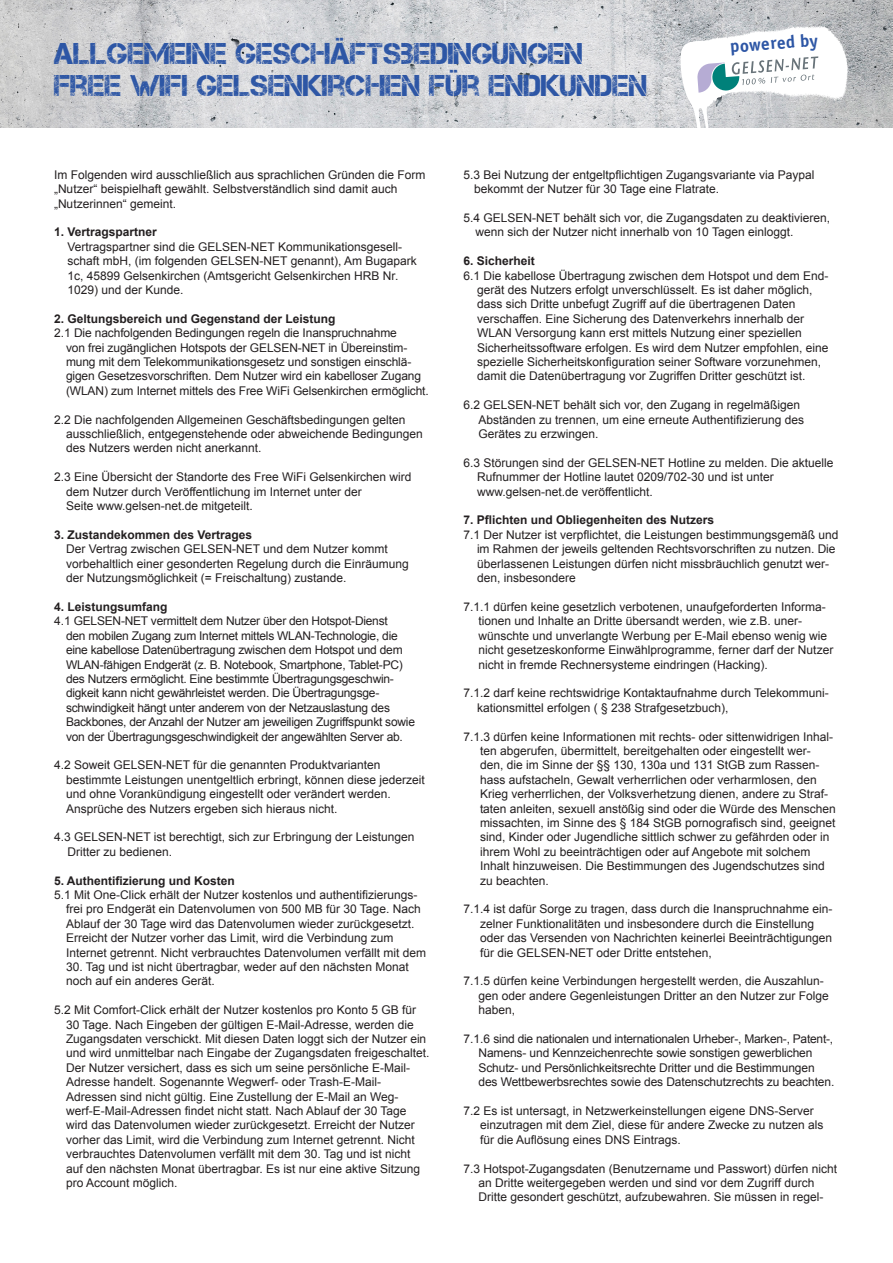
<style>
.page{position:relative;width:893px;height:1263px;background:#fff}
.page>*{position:absolute;margin:0;border:0;box-sizing:border-box;transform-origin:0 0}
.t1{font:30px "Captureit";color:#2d56a5}
.t2{font:700 17.7px "Officina Sans ITC Pro";color:#2d56a5}
.t3{font:12px/14.4px "Arial";color:#231f20}
.t4{font:12px/14.4px "Arial";letter-spacing:-.02em;color:#231f20}
.t5{font:700 12px "Arial";color:#231f20}
</style>
<div class="page">
<img style="left:0;top:0;width:893px;height:128px">
<svg style="left:680px;top:26px;width:168px;height:102px"></svg>
<p class="t1" style="left:54px;top:37px;width:530px">ALLGEMEINE GESCHÄFTSBEDINGUNGEN</p>
<p class="t1" style="left:54px;top:68px;width:595px">FREE WIFI GELSENKIRCHEN FÜR ENDKUNDEN</p>
<p class="t2" style="left:729px;top:35px;width:89px;rotate:-4deg">powered by</p>
<p class="t3" style="left:54px;top:168px;width:373px">Im Folgenden wird ausschließlich aus sprachlichen Gründen die Form „Nutzer“ beispielhaft gewählt. Selbstverständlich sind damit auch „Nutzerinnen“ gemeint.</p>
<p class="t5" style="left:54px;top:224px;width:104px">1. Vertragspartner</p>
<p class="t3" style="left:68px;top:240px;width:351px">Vertragspartner sind die GELSEN-NET Kommunikationsgesell&shy;schaft mbH, (im folgenden GELSEN-NET genannt), Am Bugapark 1c, 45899 Gelsenkirchen (Amtsgericht Gelsenkirchen HRB Nr.<br>1029) und der Kunde.</p>
<p class="t5" style="left:54px;top:311px;width:283px">2. Geltungsbereich und Gegenstand der Leistung</p>
<p class="t3" style="left:66px;top:326px;width:364px;text-indent:-12px">2.1 Die nachfolgenden Bedingungen regeln die Inanspruchnahme<br>von frei zugänglichen Hotspots der GELSEN-NET in Übereinstim&shy;mung mit dem Telekommunikationsgesetz und sonstigen einschlä&shy;gigen Gesetzesvorschriften. Dem Nutzer wird ein kabelloser Zugang (WLAN) zum Internet mittels des Free WiFi Gelsenkirchen ermöglicht.</p>
<p class="t3" style="left:66px;top:412px;width:358px;text-indent:-12px">2.2 Die nachfolgenden Allgemeinen Geschäftsbedingungen gelten ausschließlich, entgegenstehende oder abweichende Bedingungen des Nutzers werden nicht anerkannt.</p>
<p class="t3" style="left:66px;top:470px;width:347px;text-indent:-12px">2.3 Eine Übersicht der Standorte des Free WiFi Gelsenkirchen wird dem Nutzer durch Veröffentlichung im Internet unter der<br>Seite www.gelsen-net.de mitgeteilt.</p>
<p class="t5" style="left:54px;top:527px;width:200px">3. Zustandekommen des Vertrages</p>
<p class="t3" style="left:66px;top:542px;width:344px">Der Vertrag zwischen GELSEN-NET und dem Nutzer kommt vorbehaltlich einer gesonderten Regelung durch die Einräumung</p>
<p class="t3" style="left:66px;top:571px;width:282px">der Nutzungsmöglichkeit (= Freischaltung) zustande.</p>
<p class="t5" style="left:54px;top:599px;width:115px">4. Leistungsumfang</p>
<p class="t4" style="left:66px;top:614px;width:338px;text-indent:-12px">4.1 GELSEN-NET vermittelt dem Nutzer über den Hotspot-Dienst den mobilen Zugang zum Internet mittels WLAN-Technologie, die eine kabellose Datenübertragung zwischen dem Hotspot und dem WLAN-fähigen Endgerät (z. B. Notebook, Smartphone, Tablet-PC) des Nutzers ermöglicht. Eine bestimmte Übertragungsgeschwin&shy;digkeit kann nicht gewährleistet werden. Die Übertragungsge&shy;schwindigkeit hängt unter anderem von der Netzauslastung des</p>
<p class="t4" style="left:66px;top:715px;width:350px">Backbones, der Anzahl der Nutzer am jeweiligen Zugriffspunkt sowie von der Übertragungsgeschwindigkeit der angewählten Server ab.</p>
<p class="t3" style="left:54px;top:758px;width:328px">4.2 Soweit GELSEN-NET für die genannten Produktvarianten</p>
<p class="t3" style="left:66px;top:772px;width:360px">bestimmte Leistungen unentgeltlich erbringt, können diese jederzeit und ohne Vorankündigung eingestellt oder verändert werden.</p>
<p class="t3" style="left:66px;top:801px;width:273px">Ansprüche des Nutzers ergeben sich hieraus nicht.</p>
<p class="t3" style="left:68px;top:830px;width:349px;text-indent:-14px">4.3 GELSEN-NET ist berechtigt, sich zur Erbringung der Leistungen<br>Dritter zu bedienen.</p>
<p class="t5" style="left:54px;top:872px;width:182px">5. Authentifizierung und Kosten</p>
<p class="t3" style="left:66px;top:888px;width:356px;text-indent:-12px">5.1 Mit One-Click erhält der Nutzer kostenlos und authentifizierungs&shy;frei pro Endgerät ein Datenvolumen von 500 MB für 30 Tage. Nach Ablauf der 30 Tage wird das Datenvolumen wieder zurückgesetzt.<br>Erreicht der Nutzer vorher das Limit, wird die Verbindung zum</p>
<p class="t3" style="left:66px;top:945px;width:362px">Internet getrennt. Nicht verbrauchtes Datenvolumen verfällt mit dem</p>
<p class="t3" style="left:66px;top:960px;width:344px">30. Tag und ist nicht übertragbar, weder auf den nächsten Monat noch auf ein anderes Gerät.</p>
<p class="t3" style="left:66px;top:1003px;width:365px;text-indent:-12px">5.2 Mit Comfort-Click erhält der Nutzer kostenlos pro Konto 5 GB für 30 Tage. Nach Eingeben der gültigen E-Mail-Adresse, werden die Zugangsdaten verschickt. Mit diesen Daten loggt sich der Nutzer ein und wird unmittelbar nach Eingabe der Zugangsdaten freigeschaltet.</p>
<p class="t3" style="left:66px;top:1060px;width:346px">Der Nutzer versichert, dass es sich um seine persönliche E-Mail-</p>
<p class="t3" style="left:66px;top:1075px;width:356px">Adresse handelt. Sogenannte Wegwerf- oder Trash-E-Mail-Adressen sind nicht gültig. Eine Zustellung der E-Mail an Weg&shy;werf-E-Mail-Adressen findet nicht statt. Nach Ablauf der 30 Tage wird das Datenvolumen wieder zurückgesetzt. Erreicht der Nutzer vorher das Limit, wird die Verbindung zum Internet getrennt. Nicht verbrauchtes Datenvolumen verfällt mit dem 30. Tag und ist nicht auf den nächsten Monat übertragbar. Es ist nur eine aktive Sitzung pro Account möglich.</p>
<p class="t3" style="left:474px;top:168px;width:342px;text-indent:-10px">5.3 Bei Nutzung der entgeltpflichtigen Zugangsvariante via Paypal bekommt der Nutzer für 30 Tage eine Flatrate.</p>
<p class="t3" style="left:475px;top:211px;width:356px;text-indent:-12px">5.4 GELSEN-NET behält sich vor, die Zugangsdaten zu deaktivieren, wenn sich der Nutzer nicht innerhalb von 10 Tagen einloggt.</p>
<p class="t5" style="left:463px;top:253px;width:73px">6. Sicherheit</p>
<p class="t3" style="left:463px;top:268px;width:366px">6.1 Die kabellose Übertragung zwischen dem Hotspot und dem End-</p>
<p class="t3" style="left:477px;top:283px;width:353px">gerät des Nutzers erfolgt unverschlüsselt. Es ist daher möglich, dass sich Dritte unbefugt Zugriff auf die übertragenen Daten verschaffen. Eine Sicherung des Datenverkehrs innerhalb der WLAN Versorgung kann erst mittels Nutzung einer speziellen Sicherheitssoftware erfolgen. Es wird dem Nutzer empfohlen, eine spezielle Sicherheitskonfiguration seiner Software vorzunehmen, damit die Datenübertragung vor Zugriffen Dritter geschützt ist.</p>
<p class="t3" style="left:478px;top:398px;width:327px;text-indent:-15px">6.2 GELSEN-NET behält sich vor, den Zugang in regelmäßigen<br>Abständen zu trennen, um eine erneute Authentifizierung des</p>
<p class="t3" style="left:478px;top:427px;width:122px">Gerätes zu erzwingen.</p>
<p class="t3" style="left:477px;top:456px;width:358px;text-indent:-14px">6.3 Störungen sind der GELSEN-NET Hotline zu melden. Die aktuelle<br>Rufnummer der Hotline lautet 0209/702-30 und ist unter</p>
<p class="t3" style="left:477px;top:484px;width:177px">www.gelsen-net.de veröffentlicht.</p>
<p class="t5" style="left:463px;top:512px;width:252px">7. Pflichten und Obliegenheiten des Nutzers</p>
<p class="t3" style="left:477px;top:528px;width:363px;text-indent:-14px">7.1 Der Nutzer ist verpflichtet, die Leistungen bestimmungsgemäß und im Rahmen der jeweils geltenden Rechtsvorschriften zu nutzen. Die überlassenen Leistungen dürfen nicht missbräuchlich genutzt wer&shy;den, insbesondere</p>
<p class="t3" style="left:463px;top:600px;width:364px">7.1.1 dürfen keine gesetzlich verbotenen, unaufgeforderten Informa-</p>
<p class="t3" style="left:478px;top:614px;width:356px">tionen und Inhalte an Dritte übersandt werden, wie z.B. uner&shy;wünschte und unverlangte Werbung per E-Mail ebenso wenig wie nicht gesetzeskonforme Einwählprogramme, ferner darf der Nutzer nicht in fremde Rechnersysteme eindringen (Hacking).</p>
<p class="t3" style="left:477px;top:686px;width:353px;text-indent:-14px">7.1.2 darf keine rechtswidrige Kontaktaufnahme durch Telekommuni&shy;kationsmittel erfolgen ( § 238 Strafgesetzbuch),</p>
<p class="t3" style="left:480px;top:729px;width:357px;text-indent:-16px">7.1.3 dürfen keine Informationen mit rechts- oder sittenwidrigen Inhal&shy;ten abgerufen, übermittelt, bereitgehalten oder eingestellt wer&shy;den, die im Sinne der §§ 130, 130a und 131 StGB zum Rassen&shy;hass aufstacheln, Gewalt verherrlichen oder verharmlosen, den Krieg verherrlichen, der Volksverhetzung dienen, andere zu Straf&shy;taten anleiten, sexuell anstößig sind oder die Würde des Menschen missachten, im Sinne des § 184 StGB pornografisch sind, geeignet sind, Kinder oder Jugendliche sittlich schwer zu gefährden oder in ihrem Wohl zu beeinträchtigen oder auf Angebote mit solchem Inhalt hinzuweisen. Die Bestimmungen des Jugendschutzes sind zu beachten.</p>
<p class="t3" style="left:480px;top:902px;width:354px;text-indent:-16px">7.1.4 ist dafür Sorge zu tragen, dass durch die Inanspruchnahme ein&shy;zelner Funktionalitäten und insbesondere durch die Einstellung oder das Versenden von Nachrichten keinerlei Beeinträchtigungen für die GELSEN-NET oder Dritte entstehen,</p>
<p class="t3" style="left:478px;top:974px;width:352px;text-indent:-15px">7.1.5 dürfen keine Verbindungen hergestellt werden, die Auszahlun&shy;gen oder andere Gegenleistungen Dritter an den Nutzer zur Folge haben,</p>
<p class="t3" style="left:478px;top:1032px;width:357px;text-indent:-15px">7.1.6 sind die nationalen und internationalen Urheber-, Marken-, Patent-, Namens- und Kennzeichenrechte sowie sonstigen gewerblichen Schutz- und Persönlichkeitsrechte Dritter und die Bestimmungen des Wettbewerbsrechtes sowie des Datenschutzrechts zu beachten.</p>
<p class="t3" style="left:480px;top:1104px;width:345px;text-indent:-16px">7.2 Es ist untersagt, in Netzwerkeinstellungen eigene DNS-Server einzutragen mit dem Ziel, diese für andere Zwecke zu nutzen als für die Auflösung eines DNS Eintrags.</p>
<p class="t3" style="left:478px;top:1161px;width:360px;text-indent:-15px">7.3 Hotspot-Zugangsdaten (Benutzername und Passwort) dürfen nicht an Dritte weitergegeben werden und sind vor dem Zugriff durch<br>Dritte gesondert geschützt, aufzubewahren. Sie müssen in regel-</p>
</div>
